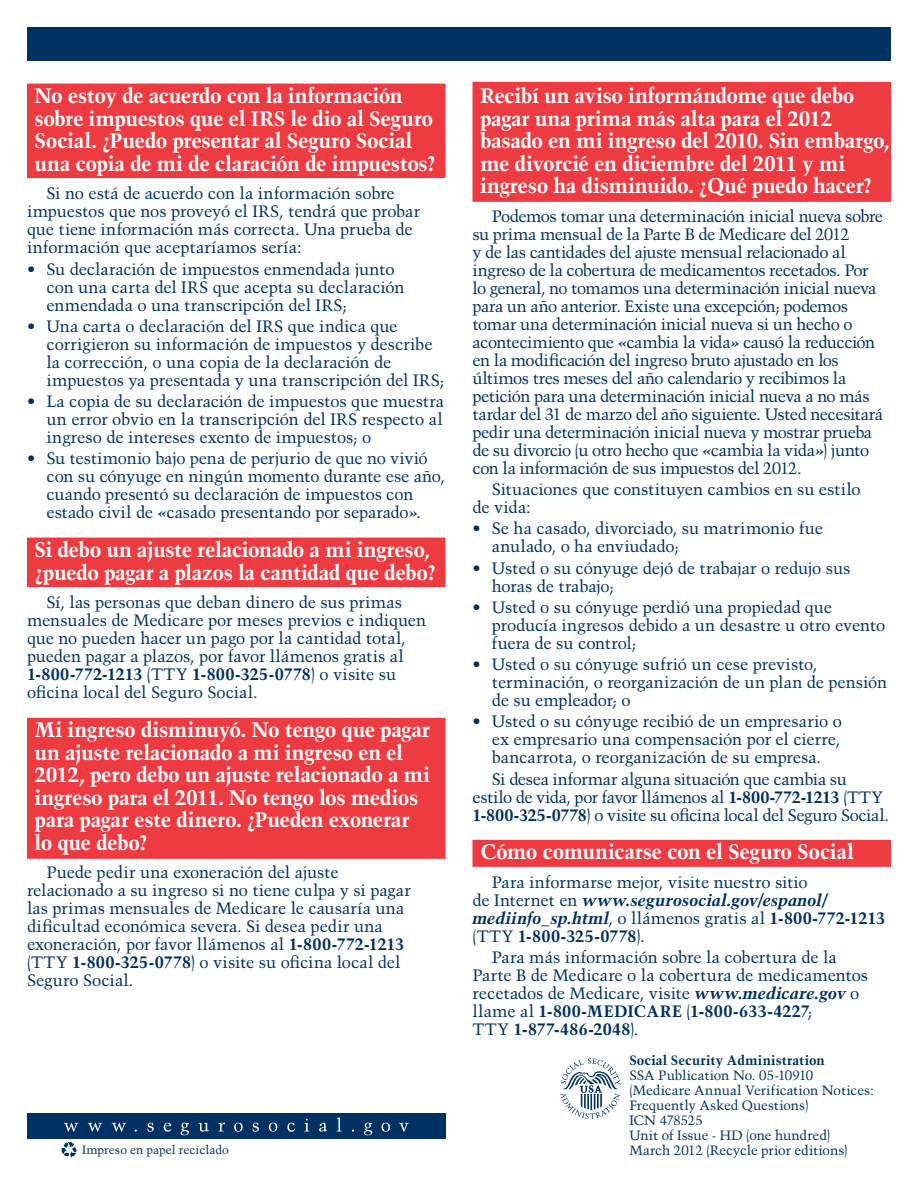
<style>
.page{position:relative;width:918px;height:1188px;background:#fff}
.page>*{position:absolute;margin:0;border:0;box-sizing:border-box;transform-origin:0 0}
.H1-6{font:700 21px/22.5px "Trump Mediaeval";letter-spacing:-.02em;color:#fff}
.H1-5{font:700 21px/22.5px "Trump Mediaeval";letter-spacing:-.02em;color:#fff}
.H1-4{font:700 21px/22.5px "Trump Mediaeval";letter-spacing:-.02em;color:#fff}
.H1-2{font:700 21px/22.5px "Trump Mediaeval";letter-spacing:-.02em;color:#fff}
.H1-1{font:700 21px "Trump Mediaeval";letter-spacing:-.02em;color:#fff}
.Paragraph{font:16.5px/18px "Trump Mediaeval";letter-spacing:-.01em;color:#003163}
.Paragraph-2{font:16.5px/18px "Trump Mediaeval";letter-spacing:-.035em;color:#003163}
.Paragraph-3{font:16.5px/18px "Trump Mediaeval";letter-spacing:-.03em;color:#003163}
.Pub_Info{font:13.5px/15px "Trump Mediaeval";letter-spacing:-.005em;color:#003163}
.t1{font:12px "Trump Mediaeval";color:#003163}
.s1{font-weight:700;font-style:italic}
.s2{font-weight:700}
</style>
<div class="page">
<div style="left:27px;top:27px;width:864px;height:34px;background:#003163"></div>
<div style="left:27px;top:1114px;width:419px;height:25px;background:#003163"></div>
<svg style="left:64px;top:1117px;width:345px;height:18px"></svg>
<div style="left:27px;top:84px;width:419px;height:94px;background:#ee3a41"></div>
<div style="left:27px;top:538px;width:419px;height:49px;background:#ee3a41"></div>
<div style="left:27px;top:718px;width:419px;height:141px;background:#ee3a41"></div>
<div style="left:472px;top:82px;width:419px;height:120px;background:#ee3a41"></div>
<div style="left:472px;top:840px;width:419px;height:27px;background:#ee3a41"></div>
<svg style="left:560px;top:1058px;width:61px;height:61px"></svg>
<svg style="left:61px;top:1142px;width:16px;height:16px"></svg>
<h1 class="H1-4" style="left:35px;top:84px;width:403px">No estoy de acuerdo con la información sobre impuestos que el IRS le dio al Seguro Social. ¿Puedo presentar al Seguro Social una copia de mi de claración de impuestos?</h1>
<p class="Paragraph" style="left:27px;top:184px;width:395px;text-indent:19px">Si no está de acuerdo con la información sobre impuestos que nos proveyó el IRS, tendrá que probar que tiene información más correcta. Una prueba de información que aceptaríamos sería:</p>
<p class="Paragraph" style="left:46px;top:260px;width:360px;text-indent:-19px">• Su declaración de impuestos enmendada junto con una carta del IRS que acepta su declaración enmendada o una transcripción del IRS;</p>
<p class="Paragraph" style="left:46px;top:317px;width:400px;text-indent:-19px">• Una carta o declaración del IRS que indica que corrigieron su información de impuestos y describe la corrección, o una copia de la declaración de impuestos ya presentada y una transcripción del IRS;</p>
<p class="Paragraph" style="left:46px;top:392px;width:399px;text-align:justify;text-indent:-19px">• La copia de su declaración de impuestos que muestra un error obvio en la transcripción del IRS respecto al ingreso de intereses exento de impuestos; o</p>
<p class="Paragraph" style="left:46px;top:449px;width:400px;text-indent:-19px">• Su testimonio bajo pena de perjurio de que no vivió con su cónyuge en ningún momento durante ese año, cuando presentó su declaración de impuestos con estado civil de <span class="s1">«</span>casado presentando por separado<span class="s1">»</span>.</p>
<h1 class="H1-2" style="left:35px;top:538px;width:403px">Si debo un ajuste relacionado a mi ingreso, ¿puedo pagar a plazos la cantidad que debo?</h1>
<p class="Paragraph" style="left:27px;top:593px;width:401px;text-indent:19px">Sí, las personas que deban dinero de sus primas mensuales de Medicare por meses previos e indiquen que no pueden hacer un pago por la cantidad total, pueden pagar a plazos, por favor llámenos gratis al <span class="s2">1-800-772-1213</span> (TTY <span class="s2">1-800-325-0778</span>) o visite su oficina local del Seguro Social.</p>
<p class="H1-6" style="left:35px;top:718px;width:397px">Mi ingreso disminuyó. No tengo que pagar un ajuste relacionado a mi ingreso en el 2012, pero debo un ajuste relacionado a mi ingreso para el 2011. No tengo los medios para pagar este dinero. ¿Pueden exonerar lo que debo?</p>
<p class="Paragraph" style="left:27px;top:863px;width:385px;text-indent:19px">Puede pedir una exoneración del ajuste relacionado a su ingreso si no tiene culpa y si pagar las primas mensuales de Medicare le causaría una dificultad económica severa. Si desea pedir una exoneración, por favor llámenos al <span class="s2">1-800-772-1213 </span>(TTY <span class="s2">1-800-325-0778</span>) o visite su oficina local del Seguro Social.</p>
<p class="H1-5" style="left:480px;top:84px;width:411px">Recibí un aviso informándome que debo pagar una prima más alta para el 2012 basado en mi ingreso del 2010. Sin embargo, me divorcié en diciembre del 2011 y mi ingreso ha disminuido. ¿Qué puedo hacer?</p>
<p class="Paragraph-2" style="left:472px;top:207px;width:412px;text-indent:19px">Podemos tomar una determinación inicial nueva sobre su prima mensual de la Parte B de Medicare del 2012<br>y de las cantidades del ajuste mensual relacionado al ingreso de la cobertura de medicamentos recetados. Por lo general, no tomamos una determinación inicial nueva para un año anterior. Existe una excepción; podemos tomar una determinación inicial nueva si un hecho o acontecimiento que <span class="s1">«</span>cambia la vida<span class="s1">»</span> causó la reducción en la modificación del ingreso bruto ajustado en los últimos tres meses del año calendario y recibimos la petición para una determinación inicial nueva a no más tardar del 31 de marzo del año siguiente. Usted necesitará pedir una determinación inicial nueva y mostrar prueba de su divorcio (u otro hecho que <span class="s1">«</span>cambia la vida<span class="s1">»</span>) junto con la información de sus impuestos del 2012.</p>
<p class="Paragraph" style="left:472px;top:480px;width:390px;text-indent:19px">Situaciones que constituyen cambios en su estilo de vida:</p>
<p class="Paragraph" style="left:492px;top:519px;width:333px;text-indent:-19px">• Se ha casado, divorciado, su matrimonio fue anulado, o ha enviudado;</p>
<p class="Paragraph" style="left:492px;top:559px;width:360px;text-indent:-19px">• Usted o su cónyuge dejó de trabajar o redujo sus horas de trabajo;</p>
<p class="Paragraph" style="left:492px;top:598px;width:395px;text-indent:-19px">• Usted o su cónyuge perdió una propiedad que producía ingresos debido a un desastre u otro evento fuera de su control;</p>
<p class="Paragraph" style="left:492px;top:655px;width:397px;text-indent:-19px">• Usted o su cónyuge sufrió un cese previsto, terminación, o reorganización de un plan de pensión de su empleador; o</p>
<p class="Paragraph" style="left:492px;top:712px;width:352px;text-align:justify;text-indent:-19px">• Usted o su cónyuge recibió de un empresario o ex empresario una compensación por el cierre, bancarrota, o reorganización de su empresa.</p>
<p class="Paragraph-3" style="left:472px;top:770px;width:418px;text-indent:19px">Si desea informar alguna situación que cambia su estilo de vida, por favor llámenos al <span class="s2">1-800-772-1213</span> (TTY<br><span class="s2">1-800-325-0778</span>) o visite su oficina local del Seguro Social.</p>
<h1 class="H1-1" style="left:480px;top:839px;width:376px">Cómo comunicarse con el Seguro Social</h1>
<p class="Paragraph" style="left:473px;top:873px;width:414px;text-indent:19px">Para informarse mejor, visite nuestro sitio<br>de Internet en <span class="s1">www.segurosocial.gov/espanol/ mediinfo_sp.html</span>, o llámenos gratis al <span class="s2">1-800-772-1213 </span>(TTY <span class="s2">1-800-325-0778</span>).</p>
<p class="Paragraph" style="left:473px;top:948px;width:397px;text-indent:19px">Para más información sobre la cobertura de la Parte B de Medicare o la cobertura de medicamentos recetados de Medicare, visite <span class="s1">www.medicare.gov</span> o llame al <span class="s2">1-800-MEDICARE</span> (<span class="s2">1-800-633-4227</span>;<br>TTY <span class="s2">1-877-486-2048</span>).</p>
<p class="Pub_Info" style="left:629px;top:1053px;width:246px"><span class="s2">Social Security Administration<br></span>SSA Publication No. 05-10910 (Medicare Annual Verification Notices:<br>Frequently Asked Questions)<br>ICN 478525<br>Unit of Issue - HD (one hundred)</p>
<p class="t1" style="left:82px;top:1142px;width:148px">Impreso en papel reciclado</p>
<p class="Pub_Info" style="left:629px;top:1143px;width:220px">March 2012 (Recycle prior editions)</p>
</div>
